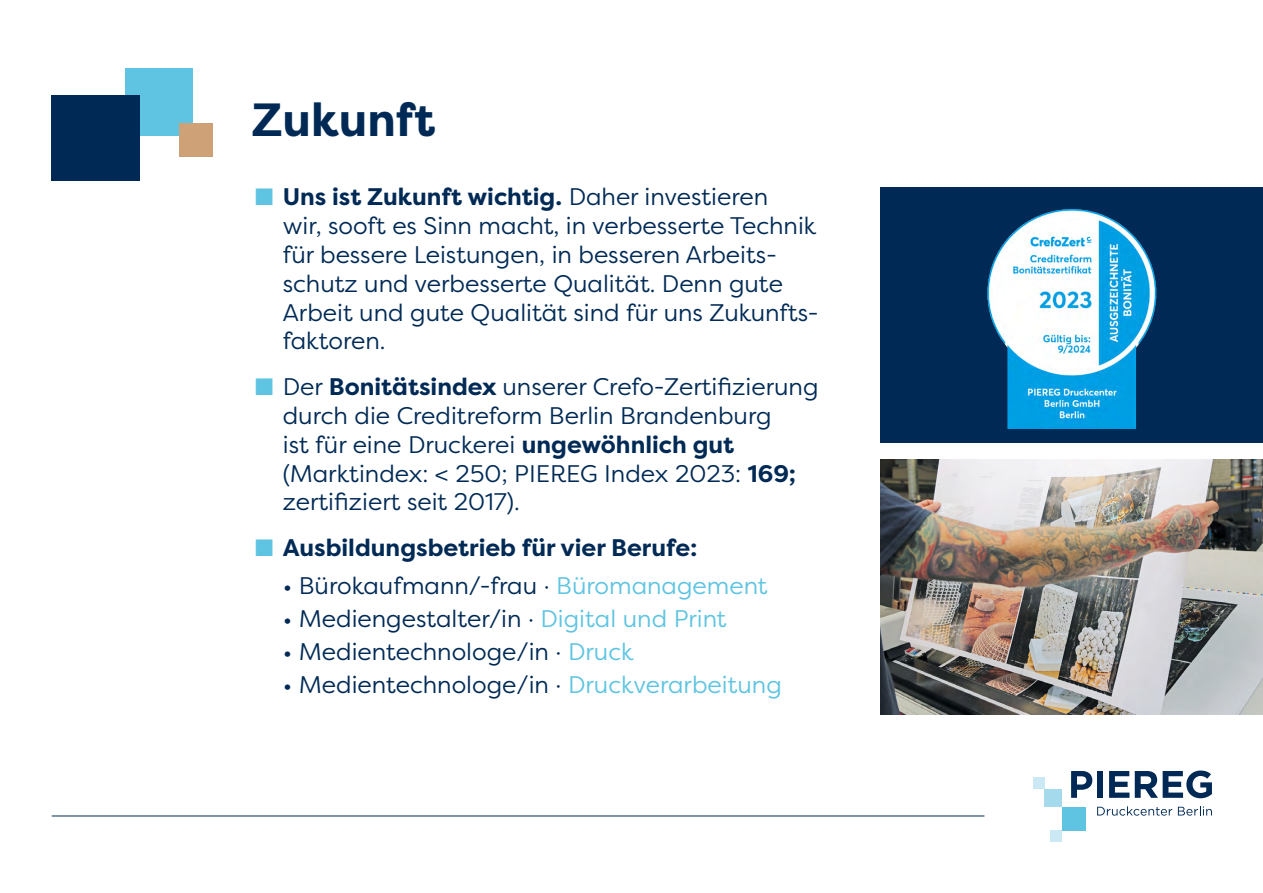
<style>
.page{position:relative;width:1263px;height:893px;background:#fff}
.page>*{position:absolute;margin:0;border:0;box-sizing:border-box;transform-origin:0 0}
.t1{font:700 46.5px "Filson Pro";color:#002a55}
.t2{font:24px/28.8px "Filson Pro";color:#002a55}
.t3{font:700 24px "Filson Pro";color:#002a55}
.s1{color:#5ec4e1}
.s2{font-weight:700}
</style>
<div class="page">
<div style="left:1033px;top:777px;width:11px;height:12px;background:#cbe9f5"></div>
<div style="left:1044px;top:789px;width:18px;height:18px;background:#a5daed"></div>
<div style="left:1062px;top:807px;width:24px;height:23px;background:#5ec4e1"></div>
<div style="left:1050px;top:830px;width:12px;height:12px;background:#cbe9f5"></div>
<svg style="left:1071px;top:771px;width:21px;height:27px"></svg>
<div style="left:1097px;top:771px;width:6px;height:27px;background:#002a55"></div>
<svg style="left:1109px;top:771px;width:20px;height:27px"></svg>
<svg style="left:1135px;top:770px;width:77px;height:28px"></svg>
<svg style="left:1097px;top:806px;width:75px;height:10px"></svg>
<svg style="left:1178px;top:806px;width:34px;height:10px"></svg>
<div style="left:125px;top:68px;width:68px;height:67px;background:#5ec4e1"></div>
<div style="left:179px;top:123px;width:34px;height:34px;background:#cea176"></div>
<div style="left:51px;top:96px;width:88px;height:85px;background:#002a55"></div>
<hr style="left:52px;top:816px;width:932px;height:1px;background:#002a55">
<img style="left:880px;top:459px;width:383px;height:255px">
<div style="left:880px;top:187px;width:383px;height:255px;background:#002a55"></div>
<img style="left:987px;top:209px;width:170px;height:220px">
<h1 class="t1" style="left:252px;top:90px;width:185px">Zukunft</h1>
<p class="t2" style="left:283px;top:182px;width:537px;text-indent:-28px"><span class="s1">■</span> <span class="s2">Uns ist Zukunft wichtig.</span> Daher investieren<br>wir, sooft es Sinn macht, in verbesserte Technik für bessere Leistungen, in besseren Arbeits&shy;schutz und verbesserte Qualität. Denn gute Arbeit und gute Qualität sind für uns Zukunfts&shy;faktoren.</p>
<p class="t2" style="left:283px;top:372px;width:537px;text-indent:-28px"><span class="s1">■</span> Der <span class="s2">Bonitätsindex</span> unserer Crefo-Zertifizierung durch die Creditreform Berlin Brandenburg<br>ist für eine Druckerei <span class="s2">ungewöhnlich gut </span>(Marktindex: &lt; 250; PIEREG Index 2023: <span class="s2">169; </span>zertifiziert seit 2017).</p>
<p class="t3" style="left:255px;top:533px;width:444px"><span class="s1">■</span> Ausbildungsbetrieb für vier Berufe:</p>
<p class="t2" style="left:283px;top:570px;width:486px">• Bürokaufmann/-frau · <span class="s1">Büromanagement</span></p>
<p class="t2" style="left:283px;top:603px;width:445px">• Mediengestalter/in · <span class="s1">Digital und Print</span></p>
<p class="t2" style="left:283px;top:636px;width:352px">• Medientechnologe/in · <span class="s1">Druck</span></p>
<p class="t2" style="left:283px;top:669px;width:500px">• Medientechnologe/in · <span class="s1">Druckverarbeitung</span></p>
</div>
